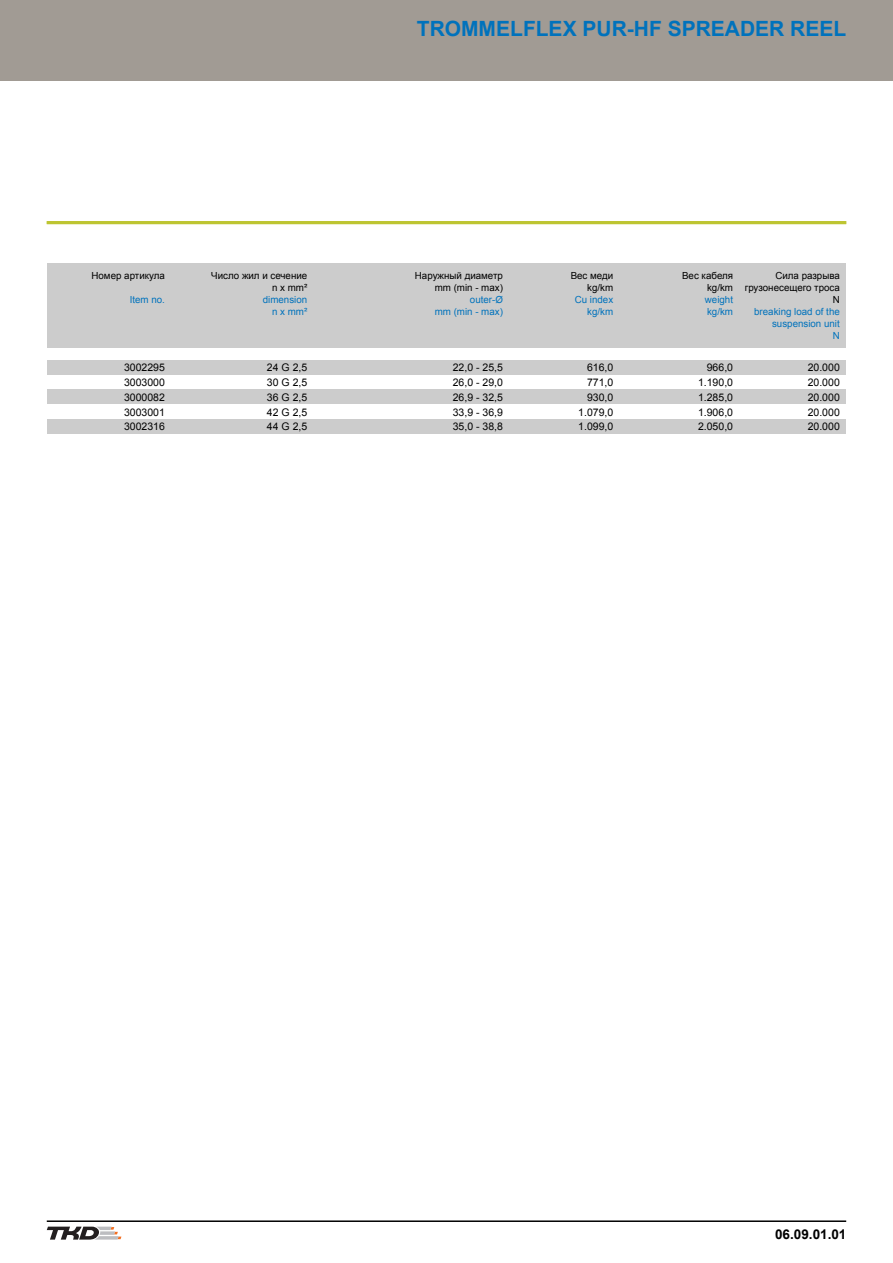
<style>
.page{position:relative;width:893px;height:1263px;background:#fff}
.page>*{position:absolute;margin:0;border:0;box-sizing:border-box;transform-origin:0 0}
.t1{font:700 21px "Arial";color:#0072bc}
.t2{font:700 13.5px "Arial";color:#000}
.t3{font:10.5px "Arial";color:#000}
.t4{font:9.75px/12px "Arial";color:#000;text-align:right}
.t5{font:9.75px/12px "Arial";color:#0072bc;text-align:right}
</style>
<div class="page">
<div style="left:0;top:0;width:893px;height:81px;background:#a19b94"></div>
<svg style="left:47px;top:1226px;width:74px;height:13px"></svg>
<hr style="left:47px;top:1220px;width:799px;height:2px;background:#000">
<div style="left:47px;top:264px;width:124px;height:84px;background:#ccc"></div>
<div style="left:171px;top:264px;width:143px;height:84px;background:#ccc"></div>
<div style="left:314px;top:264px;width:195px;height:84px;background:#ccc"></div>
<div style="left:509px;top:264px;width:111px;height:84px;background:#ccc"></div>
<div style="left:620px;top:264px;width:119px;height:84px;background:#ccc"></div>
<div style="left:739px;top:264px;width:107px;height:84px;background:#ccc"></div>
<div style="left:47px;top:360px;width:124px;height:15px;background:#ccc"></div>
<div style="left:171px;top:360px;width:143px;height:15px;background:#ccc"></div>
<div style="left:314px;top:360px;width:195px;height:15px;background:#ccc"></div>
<div style="left:509px;top:360px;width:111px;height:15px;background:#ccc"></div>
<div style="left:620px;top:360px;width:119px;height:15px;background:#ccc"></div>
<div style="left:739px;top:360px;width:107px;height:15px;background:#ccc"></div>
<div style="left:47px;top:389px;width:124px;height:15px;background:#ccc"></div>
<div style="left:171px;top:389px;width:143px;height:15px;background:#ccc"></div>
<div style="left:314px;top:389px;width:195px;height:15px;background:#ccc"></div>
<div style="left:509px;top:389px;width:111px;height:15px;background:#ccc"></div>
<div style="left:620px;top:389px;width:119px;height:15px;background:#ccc"></div>
<div style="left:739px;top:389px;width:107px;height:15px;background:#ccc"></div>
<div style="left:47px;top:419px;width:124px;height:15px;background:#ccc"></div>
<div style="left:171px;top:419px;width:143px;height:15px;background:#ccc"></div>
<div style="left:314px;top:419px;width:195px;height:15px;background:#ccc"></div>
<div style="left:509px;top:419px;width:111px;height:15px;background:#ccc"></div>
<div style="left:620px;top:419px;width:119px;height:15px;background:#ccc"></div>
<div style="left:739px;top:419px;width:107px;height:15px;background:#ccc"></div>
<hr style="left:47px;top:221px;width:799px;height:3px;background:#bdc531">
<p class="t4" style="left:92px;top:271px;width:75px">Номер артикула</p>
<p class="t5" style="left:130px;top:295px;width:37px">Item no.</p>
<p class="t4" style="left:211px;top:271px;width:98px">Число жил и сечение n x mm²</p>
<p class="t5" style="left:263px;top:295px;width:46px">dimension n x mm²</p>
<h1 class="t1" style="left:417px;top:20px;width:431px">TROMMELFLEX PUR-HF SPREADER REEL</h1>
<p class="t4" style="left:415px;top:271px;width:90px">Наружный диаметр mm (min - max)</p>
<p class="t5" style="left:435px;top:295px;width:70px">outer-Ø<br>mm (min - max)</p>
<p class="t4" style="left:571px;top:271px;width:44px">Вес меди kg/km</p>
<p class="t5" style="left:575px;top:295px;width:40px">Cu index kg/km</p>
<p class="t4" style="left:682px;top:271px;width:52px">Вес кабеля kg/km</p>
<p class="t5" style="left:705px;top:295px;width:30px;text-align:left">weight kg/km</p>
<p class="t4" style="left:745px;top:271px;width:97px">Сила разрыва грузонесещего троса<br>N</p>
<p class="t5" style="left:754px;top:307px;width:87px">breaking load of the suspension unit<br>N</p>
<p class="t3" style="left:124px;top:363px;width:42px">3002295</p>
<p class="t3" style="left:267px;top:363px;width:42px">24 G 2,5</p>
<p class="t3" style="left:453px;top:363px;width:52px">22,0 - 25,5</p>
<p class="t3" style="left:587px;top:363px;width:28px">616,0</p>
<p class="t3" style="left:707px;top:363px;width:28px">966,0</p>
<p class="t3" style="left:808px;top:363px;width:34px">20.000</p>
<p class="t3" style="left:124px;top:378px;width:42px">3003000</p>
<p class="t3" style="left:267px;top:378px;width:42px">30 G 2,5</p>
<p class="t3" style="left:453px;top:378px;width:52px">26,0 - 29,0</p>
<p class="t3" style="left:587px;top:378px;width:28px">771,0</p>
<p class="t3" style="left:698px;top:378px;width:37px">1.190,0</p>
<p class="t3" style="left:808px;top:378px;width:34px">20.000</p>
<p class="t3" style="left:124px;top:393px;width:42px">3000082</p>
<p class="t3" style="left:267px;top:393px;width:42px">36 G 2,5</p>
<p class="t3" style="left:453px;top:393px;width:52px">26,9 - 32,5</p>
<p class="t3" style="left:587px;top:393px;width:28px">930,0</p>
<p class="t3" style="left:698px;top:393px;width:37px">1.285,0</p>
<p class="t3" style="left:808px;top:393px;width:34px">20.000</p>
<p class="t3" style="left:124px;top:408px;width:42px">3003001</p>
<p class="t3" style="left:267px;top:408px;width:42px">42 G 2,5</p>
<p class="t3" style="left:453px;top:408px;width:52px">33,9 - 36,9</p>
<p class="t3" style="left:578px;top:408px;width:37px">1.079,0</p>
<p class="t3" style="left:698px;top:408px;width:37px">1.906,0</p>
<p class="t3" style="left:808px;top:408px;width:34px">20.000</p>
<p class="t3" style="left:124px;top:423px;width:42px">3002316</p>
<p class="t3" style="left:267px;top:423px;width:42px">44 G 2,5</p>
<p class="t3" style="left:453px;top:423px;width:52px">35,0 - 38,8</p>
<p class="t3" style="left:578px;top:423px;width:37px">1.099,0</p>
<p class="t3" style="left:698px;top:423px;width:37px">2.050,0</p>
<p class="t3" style="left:808px;top:423px;width:34px">20.000</p>
<p class="t2" style="left:775px;top:1229px;width:73px">06.09.01.01</p>
</div>
